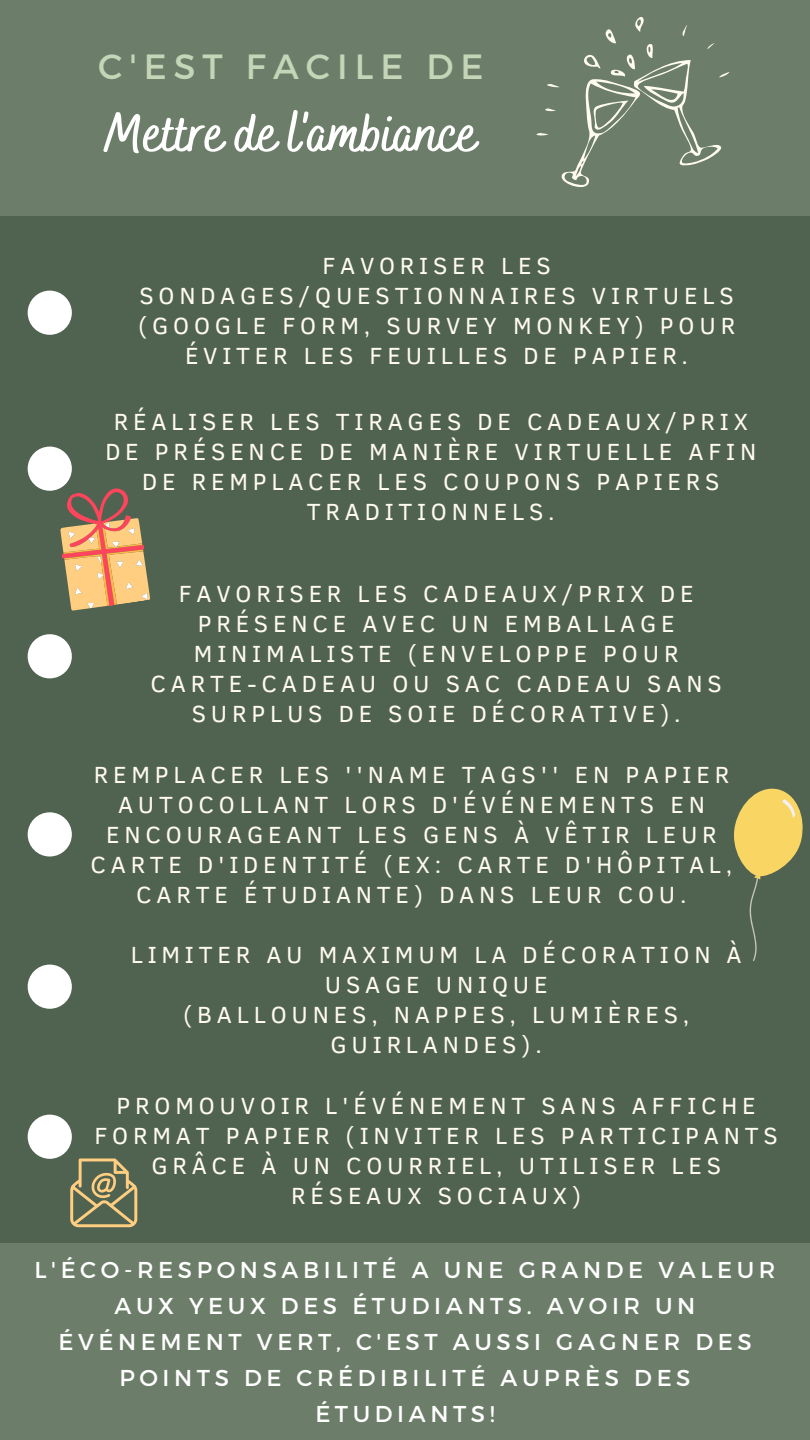
<style>
.page{position:relative;width:810px;height:1440px;background:#506250}
.page>*{position:absolute;margin:0;border:0;box-sizing:border-box;transform-origin:0 0}
.t1{font:700 55px "Bakerie Smooth";color:#fff}
.t2{font:35px "Montserrat";letter-spacing:.2em;color:#c4d6b7}
.t3{font:24px/30px "Clear Sans";letter-spacing:.2em;color:#fffbee;text-align:center}
.t4{font:22.9px/36px "Montserrat";letter-spacing:.2em;color:#fff;text-align:center}
</style>
<div class="page">
<div style="left:0;top:0;width:810px;height:216px;background:#6c7e69"></div>
<div style="left:0;top:1243px;width:810px;height:197px;background:#6c7e69"></div>
<svg style="left:536px;top:17px;width:193px;height:170px"></svg>
<div style="left:28px;top:291px;width:44px;height:44px;background:#fff;border-radius:50%"></div>
<div style="left:28px;top:447px;width:44px;height:44px;background:#fff;border-radius:50%"></div>
<div style="left:28px;top:812px;width:44px;height:45px;background:#fff;border-radius:50%"></div>
<div style="left:28px;top:634px;width:44px;height:44px;background:#fff;border-radius:50%"></div>
<div style="left:28px;top:965px;width:44px;height:44px;background:#fff;border-radius:50%"></div>
<div style="left:28px;top:1115px;width:44px;height:44px;background:#fff;border-radius:50%"></div>
<svg style="left:52px;top:484px;width:98px;height:127px"></svg>
<svg style="left:734px;top:788px;width:69px;height:173px"></svg>
<svg style="left:70px;top:1159px;width:67px;height:68px"></svg>
<p class="t2" style="left:98px;top:44px;width:387px">C'EST FACILE DE</p>
<p class="t1" style="left:105px;top:101px;width:374px">Mettre de l'ambiance</p>
<p class="t3" style="left:138px;top:249px;width:599px">FAVORISER LES<br>SONDAGES/QUESTIONNAIRES VIRTUELS (GOOGLE FORM, SURVEY MONKEY) POUR<br>ÉVITER LES FEUILLES DE PAPIER.</p>
<h2 class="t3" style="left:105px;top:405px;width:652px">RÉALISER LES TIRAGES DE CADEAUX/PRIX<br>DE PRÉSENCE DE MANIÈRE VIRTUELLE AFIN<br>DE REMPLACER LES COUPONS PAPIERS<br>TRADITIONNELS.</h2>
<p class="t3" style="left:179px;top:577px;width:516px">FAVORISER LES CADEAUX/PRIX DE<br>PRÉSENCE AVEC UN EMBALLAGE<br>MINIMALISTE (ENVELOPPE POUR</p>
<p class="t3" style="left:151px;top:667px;width:573px">CARTE-CADEAU OU SAC CADEAU SANS<br>SURPLUS DE SOIE DÉCORATIVE).</p>
<h1 class="t3" style="left:90px;top:759px;width:643px">REMPLACER LES ''NAME TAGS'' EN PAPIER AUTOCOLLANT LORS D'ÉVÉNEMENTS EN ENCOURAGEANT LES GENS À VÊTIR LEUR CARTE D'IDENTITÉ (EX: CARTE D'HÔPITAL, CARTE ÉTUDIANTE) DANS LEUR COU.</h1>
<p class="t3" style="left:131px;top:939px;width:613px">LIMITER AU MAXIMUM LA DÉCORATION À<br>USAGE UNIQUE</p>
<p class="t3" style="left:183px;top:999px;width:508px">(BALLOUNES, NAPPES, LUMIÈRES,<br>GUIRLANDES).</p>
<p class="t3" style="left:94px;top:1089px;width:685px">PROMOUVOIR L'ÉVÉNEMENT SANS AFFICHE<br>FORMAT PAPIER (INVITER LES PARTICIPANTS<br>GRÂCE À UN COURRIEL, UTILISER LES<br>RÉSEAUX SOCIAUX)</p>
<p class="t4" style="left:34px;top:1250px;width:743px">L'ÉCO-RESPONSABILITÉ A UNE GRANDE VALEUR<br>AUX YEUX DES ÉTUDIANTS. AVOIR UN<br>ÉVÉNEMENT VERT, C'EST AUSSI GAGNER DES<br>POINTS DE CRÉDIBILITÉ AUPRÈS DES<br>ÉTUDIANTS!</p>
</div>
